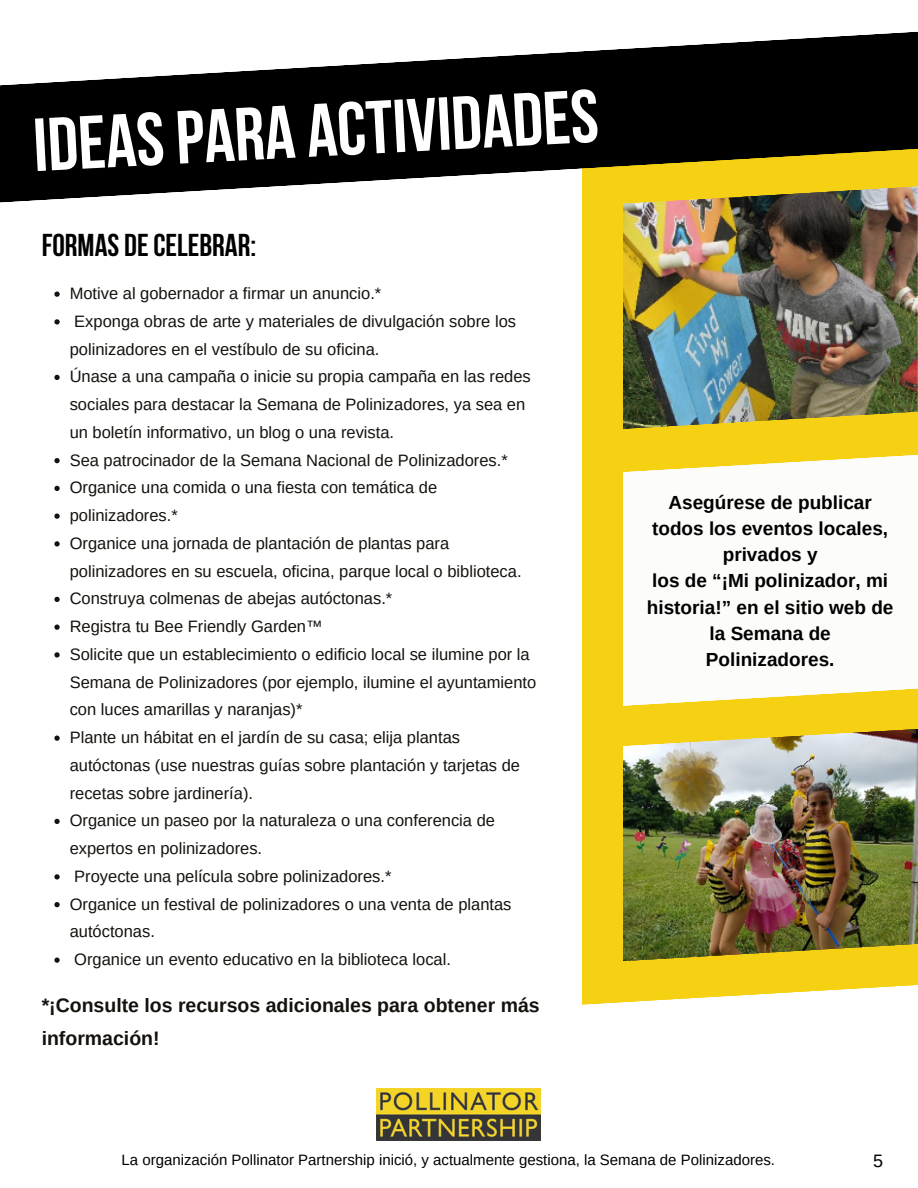
<style>
.page{position:relative;width:918px;height:1188px;background:#fff}
.page>*{position:absolute;margin:0;border:0;box-sizing:border-box;transform-origin:0 0}
.t1{font:700 75px "Bebas Neue";color:#fff}
.t2{font:700 31.5px "Bebas Neue";color:#000}
.t3{font:700 19.5px/33px "Arimo";color:#15120d}
.t4{font:700 18.9px/26.2px "Arimo";color:#000;text-align:center}
.t5{font:18px "Arimo";color:#000}
.t6{font:16.5px/27.8px "Arimo";color:#15120d}
.t7{font:15px "Arimo";color:#000}
</style>
<div class="page">
<img style="left:622px;top:205px;width:296px;height:197px">
<div style="left:622px;top:454px;width:296px;height:269px;background:#fcfcfa"></div>
<svg style="left:622px;top:402px;width:296px;height:72px;background:#d3bf47"></svg>
<img style="left:622px;top:749px;width:296px;height:184px">
<img style="left:377px;top:1089px;width:164px;height:52px">
<svg style="left:622px;top:680px;width:296px;height:69px"></svg>
<svg style="left:54px;top:292px;width:6px;height:5px"></svg>
<svg style="left:54px;top:319px;width:6px;height:6px"></svg>
<svg style="left:54px;top:375px;width:6px;height:5px"></svg>
<svg style="left:54px;top:458px;width:6px;height:5px"></svg>
<svg style="left:54px;top:486px;width:6px;height:5px"></svg>
<svg style="left:54px;top:514px;width:6px;height:5px"></svg>
<svg style="left:54px;top:541px;width:6px;height:6px"></svg>
<svg style="left:54px;top:597px;width:6px;height:5px"></svg>
<svg style="left:54px;top:625px;width:6px;height:5px"></svg>
<svg style="left:54px;top:652px;width:6px;height:6px"></svg>
<svg style="left:54px;top:736px;width:6px;height:5px"></svg>
<svg style="left:54px;top:819px;width:6px;height:5px"></svg>
<svg style="left:54px;top:874px;width:6px;height:6px"></svg>
<svg style="left:54px;top:902px;width:6px;height:5px"></svg>
<svg style="left:54px;top:958px;width:6px;height:5px"></svg>
<div style="left:582px;top:143px;width:40px;height:875px;background:#f6d013"></div>
<svg style="left:0;top:31px;width:918px;height:173px;fill:#000"></svg>
<svg style="left:582px;top:933px;width:336px;height:85px"></svg>
<p class="t1" style="left:32px;top:115px;width:567px;rotate:-3deg">IDEASPARA ACTIVIDADES</p>
<p class="t2" style="left:42px;top:232px;width:216px">FORMAS DE CELEBRAR:</p>
<p class="t6" style="left:70px;top:279px;width:313px">Motive al gobernador a firmar un anuncio.*</p>
<p class="t6" style="left:70px;top:307px;width:448px">Exponga obras de arte y materiales de divulgación sobre los polinizadores en el vestíbulo de su oficina.</p>
<p class="t6" style="left:70px;top:363px;width:463px">Únase a una campaña o inicie su propia campaña en las redes sociales para destacar la Semana de Polinizadores, ya sea en un boletín informativo, un blog o una revista.</p>
<p class="t6" style="left:70px;top:446px;width:440px">Sea patrocinador de la Semana Nacional de Polinizadores.*</p>
<p class="t6" style="left:70px;top:474px;width:369px">Organice una comida o una fiesta con temática de</p>
<p class="t6" style="left:70px;top:501px;width:110px">polinizadores.*</p>
<p class="t6" style="left:70px;top:529px;width:453px">Organice una jornada de plantación de plantas para polinizadores en su escuela, oficina, parque local o biblioteca.</p>
<p class="t6" style="left:70px;top:585px;width:324px">Construya colmenas de abejas autóctonas.*</p>
<p class="t6" style="left:70px;top:612px;width:254px">Registra tu Bee Friendly Garden™</p>
<p class="t6" style="left:70px;top:640px;width:468px">Solicite que un establecimiento o edificio local se ilumine por la<br>Semana de Polinizadores (por ejemplo, ilumine el ayuntamiento con luces amarillas y naranjas)*</p>
<p class="t6" style="left:70px;top:723px;width:452px">Plante un hábitat en el jardín de su casa; elija plantas autóctonas (use nuestras guías sobre plantación y tarjetas de recetas sobre jardinería).</p>
<p class="t6" style="left:70px;top:807px;width:427px">Organice un paseo por la naturaleza o una conferencia de expertos en polinizadores.</p>
<p class="t6" style="left:74px;top:862px;width:319px">Proyecte una película sobre polinizadores.*</p>
<p class="t6" style="left:70px;top:890px;width:443px">Organice un festival de polinizadores o una venta de plantas autóctonas.</p>
<p class="t6" style="left:74px;top:945px;width:378px">Organice un evento educativo en la biblioteca local.</p>
<p class="t3" style="left:42px;top:988px;width:500px">*¡Consulte los recursos adicionales para obtener más información!</p>
<p class="t4" style="left:652px;top:489px;width:238px">Asegúrese de publicar todos los eventos locales, privados y</p>
<p class="t4" style="left:647px;top:568px;width:248px">los de “¡Mi polinizador, mi historia!” en el sitio web de la Semana de<br>Polinizadores.</p>
<p class="t7" style="left:122px;top:1151px;width:655px">La organización Pollinator Partnership inició, y actualmente gestiona, la Semana de Polinizadores.</p>
<p class="t5" style="left:873px;top:1151px;width:12px">5</p>
</div>
